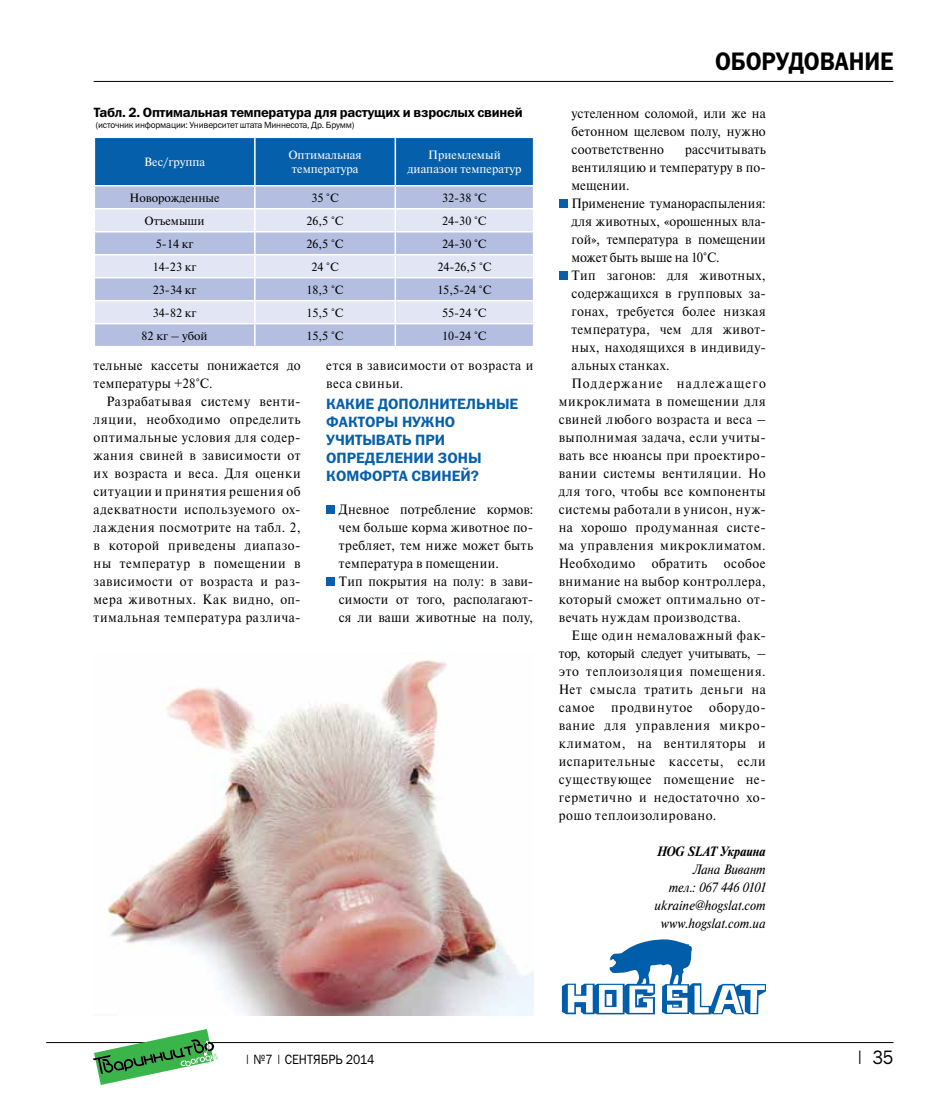
<style>
.page{position:relative;width:936px;height:1106px;background:#fff}
.page>*{position:absolute;margin:0;border:0;box-sizing:border-box;transform-origin:0 0}
.t1{font:25.5px "Franklin Gothic Demi C";color:#000;scale:.9 1}
.t2{font:19.5px "Franklin Gothic Book C";color:#000;scale:.9 1}
.t3{font:15px/18px "Franklin Gothic Demi C";color:#065fab}
.t4{font:13.5px/18px "Newton C";letter-spacing:.035em;color:#000;scale:.95 1}
.t5{font:13.5px "Newton C";letter-spacing:.055em;color:#000;scale:.95 1}
.t6{font:italic 13.5px/18px "Newton C";color:#000;text-align:right;scale:.95 1}
.t7{font:13.5px "Franklin Gothic Demi C";letter-spacing:-.02em;color:#000}
.t8{font:13.5px "Newton C";letter-spacing:-.005em;color:#000;scale:.95 1}
.t9{font:13.5px "Newton C";letter-spacing:-.01em;color:#000;scale:.95 1}
.t10{font:13.5px "Newton C";letter-spacing:.07em;color:#000;scale:.95 1}
.t11{font:13.5px "Newton C";letter-spacing:.06em;color:#000;scale:.95 1}
.t12{font:13.5px "Newton C";letter-spacing:.09em;color:#000;scale:.95 1}
.t13{font:13.5px "Franklin Gothic Book C";letter-spacing:.005em;color:#000;scale:.9 1}
.t14{font:italic 700 13.5px "Newton C";letter-spacing:-.01em;color:#000;scale:.95 1}
.t15{font:13.5px "Newton C";color:#000;scale:.95 1}
.t16{font:12px "Newton C";color:#000}
.t17{font:12px/14.4px "Newton C";color:#fff}
.t18{font:9px "Franklin Gothic Book C";letter-spacing:-.02em;color:#000}
</style>
<div class="page">
<hr style="left:94px;top:81px;width:799px;height:1px;background:#000">
<hr style="left:46px;top:1042px;width:847px;height:1px;background:#000">
<svg style="left:93px;top:1029px;width:125px;height:56px"></svg>
<div style="left:326px;top:505px;width:8px;height:9px;background:#065fab"></div>
<div style="left:326px;top:577px;width:8px;height:9px;background:#065fab"></div>
<div style="left:558px;top:199px;width:9px;height:9px;background:#065fab"></div>
<div style="left:558px;top:271px;width:9px;height:9px;background:#065fab"></div>
<svg style="left:562px;top:939px;width:204px;height:75px"></svg>
<svg style="left:94px;top:137px;width:440px;height:209px;background:#a3bbdd"></svg>
<img style="left:108px;top:660px;width:425px;height:355px">
<p class="t7" style="left:94px;top:105px;width:430px">Табл. 2. Оптимальная температура для растущих и взрослых свиней</p>
<p class="t18" style="left:96px;top:120px;width:260px">(источник информации: Университет штата Миннесота, Др. Брумм)</p>
<p class="t17" style="left:144px;top:155px;width:63px">Вес/группа</p>
<p class="t17" style="left:288px;top:148px;width:75px">Оптимальная температура</p>
<p class="t17" style="left:407px;top:148px;width:115px;text-align:center">Приемлемый диапазон температур</p>
<p class="t16" style="left:129px;top:191px;width:92px">Новорожденные</p>
<p class="t16" style="left:311px;top:191px;width:29px">35 °C</p>
<p class="t16" style="left:442px;top:191px;width:46px">32-38 °C</p>
<p class="t16" style="left:144px;top:214px;width:62px">Отъемыши</p>
<p class="t16" style="left:306px;top:214px;width:39px">26,5 °C</p>
<p class="t16" style="left:442px;top:214px;width:46px">24-30 °C</p>
<p class="t16" style="left:156px;top:237px;width:39px">5-14 кг</p>
<p class="t16" style="left:306px;top:237px;width:39px">26,5 °C</p>
<p class="t16" style="left:442px;top:237px;width:46px">24-30 °C</p>
<p class="t16" style="left:153px;top:260px;width:45px">14-23 кг</p>
<p class="t16" style="left:311px;top:260px;width:29px">24 °C</p>
<p class="t16" style="left:437px;top:260px;width:56px">24-26,5 °C</p>
<p class="t16" style="left:153px;top:283px;width:45px">23-34 кг</p>
<p class="t16" style="left:306px;top:283px;width:39px">18,3 °C</p>
<p class="t16" style="left:437px;top:283px;width:56px">15,5-24 °C</p>
<p class="t16" style="left:153px;top:306px;width:45px">34-82 кг</p>
<p class="t16" style="left:306px;top:306px;width:39px">15,5 °C</p>
<p class="t16" style="left:442px;top:306px;width:46px">55-24 °C</p>
<p class="t16" style="left:142px;top:329px;width:67px">82 кг – убой</p>
<p class="t16" style="left:306px;top:329px;width:39px">15,5 °C</p>
<p class="t16" style="left:442px;top:329px;width:46px">10-24 °C</p>
<p class="t4" style="left:94px;top:356px;width:219px">тельные кассеты понижается до температуры +28°C.</p>
<p class="t4" style="left:94px;top:392px;width:219px;text-align:justify;text-indent:13px">Разрабатывая систему венти&shy;ляции, необходимо определить оптимальные условия для содер&shy;жания свиней в зависимости от их возраста и веса. Для оценки ситуации и принятия решения об адекватности используемого ох&shy;лаждения посмотрите на табл. 2, в которой приведены диапазо&shy;ны температур в помещении в зависимости от возраста и раз&shy;мера животных. Как видно, оп&shy;тимальная температура различа-</p>
<p class="t4" style="left:326px;top:356px;width:219px">ется в зависимости от возраста и веса свиньи.</p>
<p class="t3" style="left:326px;top:394px;width:21px">Какие</p>
<p class="t3" style="left:378px;top:394px;width:11px">дополнител</p>
<p class="t3" style="left:476px;top:394px;width:42px">ьные</p>
<p class="t3" style="left:326px;top:412px;width:11px">фактор</p>
<p class="t3" style="left:326px;top:412px;width:119px;text-indent:59px">ы нужно учитывать при<br>определении</p>
<p class="t3" style="left:437px;top:448px;width:11px">зон</p>
<p class="t3" style="left:468px;top:448px;width:15px">ы</p>
<p class="t3" style="left:326px;top:466px;width:12px">комфорта</p>
<p class="t3" style="left:411px;top:466px;width:11px">свине</p>
<p class="t3" style="left:460px;top:466px;width:20px">й?</p>
<p class="t4" style="left:339px;top:500px;width:206px">Дневное потребление кормов: чем больше корма животное по&shy;требляет, тем ниже может быть температура в помещении.<br>Тип покрытия на полу: в зави&shy;симости от того, располагают&shy;ся ли ваши животные на полу,</p>
<h1 class="t1" style="left:715px;top:46px;width:18px">оборудование</h1>
<p class="t4" style="left:571px;top:104px;width:206px;text-align:justify">устеленном соломой, или же на бетонном щелевом полу, нужно соответственно</p>
<p class="t4" style="left:685px;top:140px;width:86px">рассчитывать</p>
<p class="t4" style="left:571px;top:158px;width:206px">вентиляцию и температуру в по-</p>
<p class="t15" style="left:571px;top:178px;width:63px">мещении.</p>
<p class="t8" style="left:571px;top:196px;width:206px">Применение туманораспыления:</p>
<p class="t4" style="left:571px;top:212px;width:206px">для животных, «орошенных вла-</p>
<p class="t8" style="left:571px;top:232px;width:206px">гой», температура в помещении</p>
<p class="t9" style="left:571px;top:250px;width:157px">может быть выше на 10°C.</p>
<p class="t4" style="left:571px;top:266px;width:206px">Тип загонов: для животных,</p>
<p class="t4" style="left:571px;top:284px;width:206px">содержащихся в групповых за-</p>
<p class="t4" style="left:571px;top:302px;width:206px">гонах, требуется более низкая</p>
<p class="t4" style="left:571px;top:320px;width:206px">температура, чем для живот-</p>
<p class="t4" style="left:571px;top:338px;width:206px">ных, находящихся в индивиду-</p>
<p class="t4" style="left:571px;top:356px;width:105px">альных станках.</p>
<p class="t12" style="left:571px;top:376px;width:206px">Поддержание надлежащего</p>
<p class="t4" style="left:558px;top:392px;width:219px">микроклимата в помещении для</p>
<p class="t4" style="left:558px;top:410px;width:219px">свиней любого возраста и веса –</p>
<p class="t5" style="left:558px;top:430px;width:219px">выполнимая задача, если учиты-</p>
<p class="t4" style="left:558px;top:446px;width:219px">вать все нюансы при проектиро-</p>
<p class="t5" style="left:558px;top:466px;width:219px">вании системы вентиляции. Но</p>
<p class="t4" style="left:558px;top:482px;width:219px">для того, чтобы все компоненты</p>
<p class="t4" style="left:558px;top:500px;width:219px">системы работали в унисон, нуж-</p>
<p class="t4" style="left:558px;top:518px;width:219px">на хорошо продуманная систе-</p>
<p class="t5" style="left:558px;top:538px;width:219px">ма управления микроклиматом.</p>
<p class="t4" style="left:558px;top:554px;width:219px">Необходимо обратить особое</p>
<p class="t4" style="left:558px;top:572px;width:219px">внимание на выбор контроллера,</p>
<p class="t4" style="left:558px;top:590px;width:219px">который сможет оптимально от-</p>
<p class="t4" style="left:558px;top:608px;width:193px">вечать нуждам производства.</p>
<p class="t5" style="left:571px;top:628px;width:206px">Еще один немаловажный фак-</p>
<p class="t9" style="left:558px;top:646px;width:219px">тор, который следует учитывать, –</p>
<p class="t5" style="left:558px;top:664px;width:219px">это теплоизоляция помещения.</p>
<p class="t4" style="left:558px;top:680px;width:219px">Нет смысла тратить деньги на</p>
<p class="t5" style="left:558px;top:700px;width:219px">самое продвинутое оборудо-</p>
<p class="t10" style="left:558px;top:718px;width:219px">вание для управления микро-</p>
<p class="t11" style="left:558px;top:736px;width:219px">климатом, на вентиляторы и</p>
<p class="t5" style="left:558px;top:754px;width:219px">испарительные кассеты, если</p>
<p class="t4" style="left:558px;top:770px;width:219px">существующее помещение не-</p>
<p class="t4" style="left:558px;top:788px;width:219px">герметично и недостаточно хо-</p>
<p class="t5" style="left:558px;top:808px;width:167px">рошо теплоизолировано.</p>
<p class="t14" style="left:657px;top:844px;width:116px">HOG SLAT Украина</p>
<p class="t6" style="left:654px;top:860px;width:119px">Лана Вивант<br>тел.: 067 446 0101 ukraine@hogslat.com www.hogslat.com.ua</p>
<p class="t13" style="left:244px;top:1051px;width:146px">| №7 | сентябрь 2014</p>
<h2 class="t2" style="left:855px;top:1046px;width:44px">| 35</h2>
</div>
